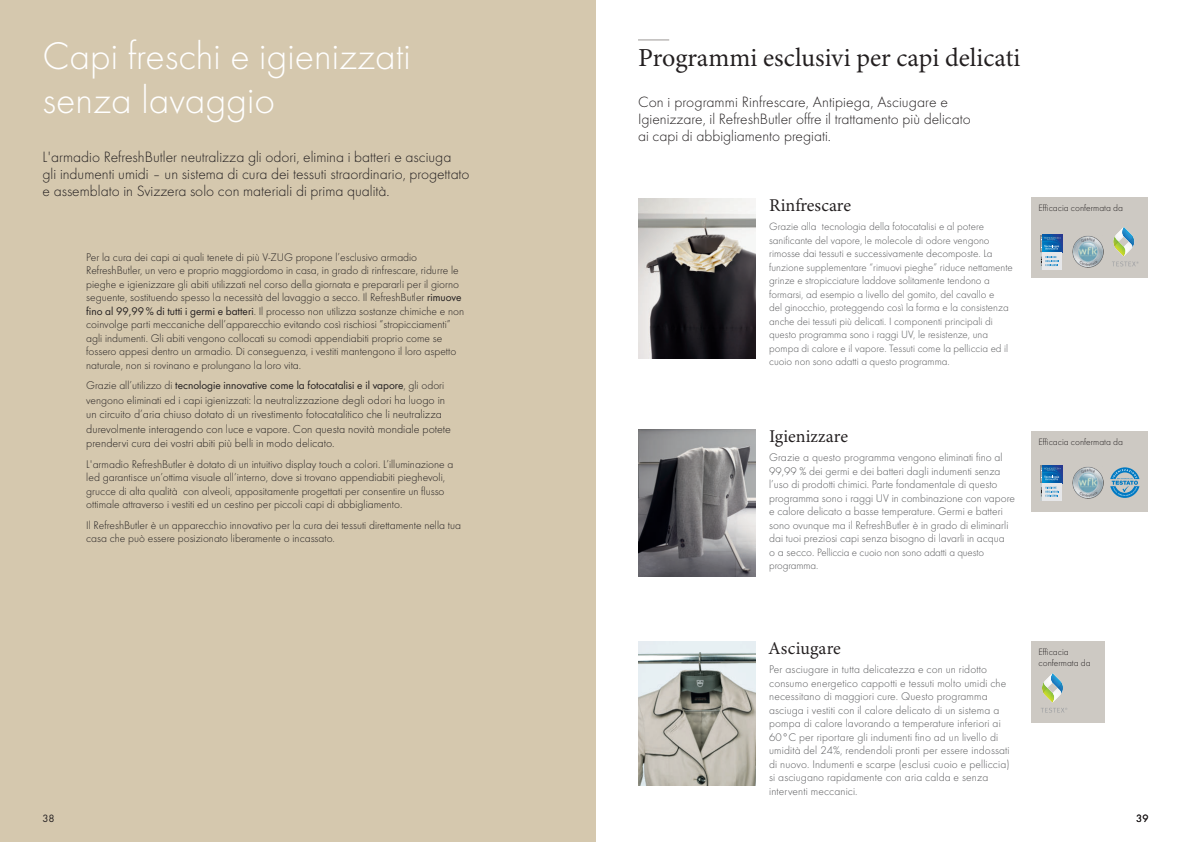
<style>
.page{position:relative;width:1191px;height:842px;background:#fff}
.page>*{position:absolute;margin:0;border:0;box-sizing:border-box;transform-origin:0 0}
.t1{font:300 40px/44px "ZUG Futura";color:#fff}
.t2{font:26px "Minion 3";color:#231f20}
.t3{font:18px "Minion 3";color:#231f20}
.t4{font:300 15.5px/17px "ZUG Futura";color:#231f20}
.t5{font:300 12px/14.4px "ZUG Futura";color:#231f20}
.t6{font:300 11.5px/13.5px "ZUG Futura";color:#231f20}
.t7{font:300 11.5px/13.5px "ZUG Futura";letter-spacing:.01em;color:#57585a}
.t8{font:11.5px "ZUG Futura";color:#231f20}
.t9{font:300 11px/13.5px "ZUG Futura";color:#57585a}
.t10{font:11px "ZUG Futura";color:#231f20}
.t11{font:300 9.5px/11px "ZUG Futura";color:#231f20}
.s1{font-weight:400}
.s2{font-weight:300}
.s3{font-size:11.5px}
</style>
<div class="page">
<div style="left:0;top:0;width:595px;height:842px;background:#d5c8ae"></div>
<img style="left:638px;top:429px;width:117px;height:147px">
<img style="left:638px;top:198px;width:117px;height:161px">
<img style="left:638px;top:641px;width:117px;height:145px">
<hr style="left:638px;top:40px;width:31px;height:1px;background:#9b9895">
<div style="left:1031px;top:197px;width:117px;height:81px;background:#cdc9c3"></div>
<svg style="left:1112px;top:227px;width:27px;height:39px"></svg>
<img style="left:1072px;top:236px;width:31px;height:31px">
<img style="left:1060px;top:235px;width:2px;height:17px">
<div style="left:1042px;top:252px;width:20px;height:18px;background:#e6e7e9"></div>
<svg style="left:1040px;top:234px;width:20px;height:33px"></svg>
<div style="left:1031px;top:431px;width:117px;height:80px;background:#cdc9c3"></div>
<svg style="left:1110px;top:467px;width:29px;height:31px"></svg>
<img style="left:1072px;top:467px;width:31px;height:31px">
<img style="left:1060px;top:465px;width:2px;height:18px">
<div style="left:1042px;top:483px;width:20px;height:18px;background:#e6e7e9"></div>
<svg style="left:1040px;top:465px;width:20px;height:32px"></svg>
<div style="left:1031px;top:641px;width:73px;height:82px;background:#cdc9c3"></div>
<svg style="left:1041px;top:673px;width:26px;height:40px"></svg>
<h1 class="t1" style="left:43px;top:37px;width:370px">Capi freschi e igienizzati senza lavaggio</h1>
<h2 class="t2" style="left:638px;top:47px;width:384px">Programmi esclusivi per capi delicati</h2>
<h3 class="t4" style="left:638px;top:95px;width:334px">Con i programmi Rinfrescare, Antipiega, Asciugare e<br>Igienizzare, il RefreshButler offre il trattamento più delicato ai capi di abbigliamento pregiati.</h3>
<h3 class="t4" style="left:43px;top:149px;width:428px">L'armadio RefreshButler neutralizza gli odori, elimina i batteri e asciuga<br>gli indumenti umidi – un sistema di cura dei tessuti straordinario, progettato e assemblato in Svizzera solo con materiali di prima qualità.</h3>
<p class="t6" style="left:86px;top:251px;width:379px">Per la cura dei capi ai quali tenete di più V-ZUG propone l’esclusivo armadio RefreshButler, un vero e proprio maggiordomo in casa, in grado di rinfrescare, ridurre le pieghe e igienizzare gli abiti utilizzati nel corso della giornata e prepararli per il giorno seguente, sostituendo spesso la necessità del lavaggio a secco. Il RefreshButler <span class="s1">rimuove fino al 99,99 % di tutti i germi e batteri</span>. Il processo non utilizza sostanze chimiche e non coinvolge parti meccaniche dell’apparecchio evitando così rischiosi “stropicciamenti” agli indumenti. Gli abiti vengono collocati su comodi appendiabiti proprio come se fossero appesi dentro un armadio. Di conseguenza, i vestiti mantengono il loro aspetto naturale, non si rovinano e prolungano la loro vita.</p>
<p class="t8" style="left:86px;top:381px;width:360px"><span class="s2">Grazie all’utilizzo di</span> tecnologie innovative come la fotocatalisi e il vapore<span class="s2">, gli odori</span></p>
<p class="t5" style="left:86px;top:393px;width:366px"><span class="s3">vengono eliminati ed i capi igienizzati:</span> la neutralizzazione degli odori ha luogo in un circuito d’aria chiuso dotato di un rivestimento fotocatalitico che li neutralizza durevolmente interagendo con luce e vapore. Con questa novità mondiale potete prendervi cura dei vostri abiti più belli in modo delicato.</p>
<p class="t6" style="left:86px;top:458px;width:369px">L'armadio RefreshButler è dotato di un intuitivo display touch a colori. L’illuminazione a led garantisce un’ottima visuale all’interno, dove si trovano appendiabiti pieghevoli, grucce di alta qualità con alveoli, appositamente progettati per consentire un flusso ottimale attraverso i vestiti ed un cestino per piccoli capi di abbigliamento.</p>
<p class="t6" style="left:86px;top:519px;width:376px">Il RefreshButler è un apparecchio innovativo per la cura dei tessuti direttamente nella tua casa che può essere posizionato liberamente o incassato.</p>
<h3 class="t3" style="left:769px;top:198px;width:83px">Rinfrescare</h3>
<p class="t9" style="left:769px;top:221px;width:245px">Grazie alla tecnologia della fotocatalisi e al potere sanificante del vapore, le molecole di odore vengono rimosse dai tessuti e successivamente decomposte. La funzione supplementare “rimuovi pieghe” riduce nettamente grinze e stropicciature laddove solitamente tendono a formarsi, ad esempio a livello del gomito, del cavallo e<br>del ginocchio, proteggendo così la forma e la consistenza anche dei tessuti più delicati. I componenti principali di questo programma sono i raggi UV, le resistenze, una pompa di calore e il vapore. Tessuti come la pelliccia ed il cuoio non sono adatti a questo programma.</p>
<h3 class="t3" style="left:769px;top:429px;width:80px">Igienizzare</h3>
<p class="t7" style="left:769px;top:452px;width:247px">Grazie a questo programma vengono eliminati fino al 99,99 % dei germi e dei batteri dagli indumenti senza l’uso di prodotti chimici. Parte fondamentale di questo programma sono i raggi UV in combinazione con vapore e calore delicato a basse temperature. Germi e batteri sono ovunque ma il RefreshButler è in grado di eliminarli dai tuoi preziosi capi senza bisogno di lavarli in acqua</p>
<p class="t9" style="left:769px;top:546px;width:217px"><span class="s3">o a secco.</span> Pelliccia e cuoio non sono adatti a questo programma.</p>
<p class="t11" style="left:1038px;top:204px;width:86px">Efficacia confermata da</p>
<p class="t11" style="left:1038px;top:437px;width:86px">Efficacia confermata da</p>
<h3 class="t3" style="left:769px;top:641px;width:73px">Asciugare</h3>
<p class="t7" style="left:769px;top:663px;width:242px">Per asciugare in tutta delicatezza e con un ridotto consumo energetico cappotti e tessuti molto umidi che necessitano di maggiori cure. Questo programma asciuga i vestiti con il calore delicato di un sistema a pompa di calore lavorando a temperature inferiori ai 60°C per riportare gli indumenti fino ad un livello di umidità del 24%, rendendoli pronti per essere indossati di nuovo. Indumenti e scarpe (esclusi cuoio e pelliccia) si asciugano rapidamente con aria calda e senza interventi meccanici.</p>
<p class="t11" style="left:1038px;top:647px;width:54px">Efficacia confermata da</p>
<p class="t10" style="left:43px;top:814px;width:14px">38</p>
<p class="t10" style="left:1136px;top:814px;width:14px">39</p>
</div>
